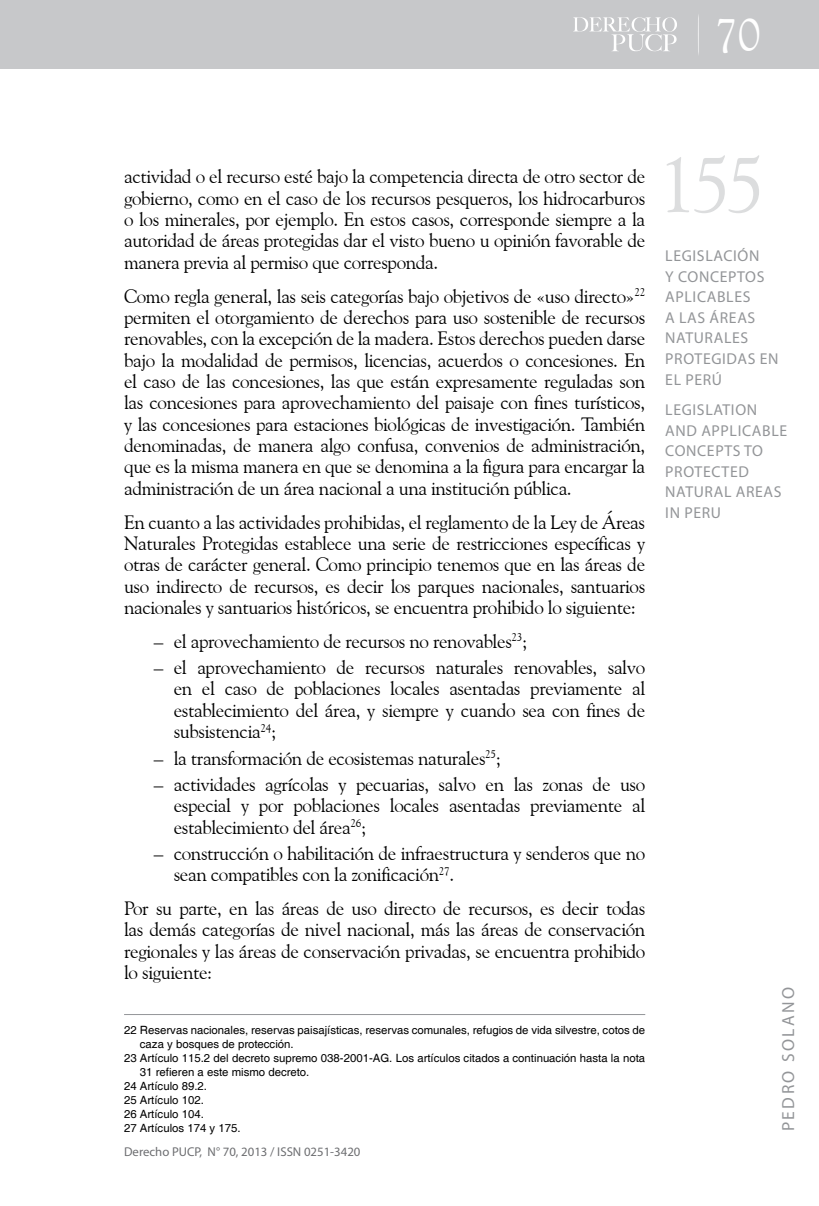
<style>
.page{position:relative;width:819px;height:1206px;background:#fff}
.page>*{position:absolute;margin:0;border:0;box-sizing:border-box;transform-origin:0 0}
.t1{font:78.75px "Goudy Old Style BT";color:#dcddde}
.t2{font:46.38px "Goudy Old Style BT";color:#fff}
.t3{font:19.25px/21.3px "Goudy Old Style BT";letter-spacing:-.02em;color:#000;text-align:justify}
.t4{font:17.5px "Myriad Pro";letter-spacing:.14em;color:#939598}
.t5{font:15.75px/20.7px "Myriad Pro";letter-spacing:.04em;color:#939598}
.t6{font:12.78px "Myriad Pro";color:#6d6e71}
.t7{font:11.38px "Helvetica";color:#000}
</style>
<div class="page">
<div style="left:0;top:0;width:819px;height:69px;background:#c7c8ca"></div>
<svg style="left:573px;top:17px;width:104px;height:34px"></svg>
<hr style="left:124px;top:1014px;width:521px;height:1px;background:#939598">
<h2 class="t2" style="left:714px;top:6px;width:47px">70</h2>
<p class="t3" style="left:124px;top:166px;width:522px">actividad o el recurso esté bajo la competencia directa de otro sector de gobierno, como en el caso de los recursos pesqueros, los hidrocarburos o los minerales, por ejemplo. En estos casos, corresponde siempre a la autoridad de áreas protegidas dar el visto bueno u opinión favorable de manera previa al permiso que corresponda.</p>
<p class="t3" style="left:124px;top:285px;width:522px">Como regla general, las seis categorías bajo objetivos de «uso directo»<sup>22 </sup>permiten el otorgamiento de derechos para uso sostenible de recursos renovables, con la excepción de la madera. Estos derechos pueden darse bajo la modalidad de permisos, licencias, acuerdos o concesiones. En el caso de las concesiones, las que están expresamente reguladas son las concesiones para aprovechamiento del paisaje con fines turísticos, y las concesiones para estaciones biológicas de investigación. También denominadas, de manera algo confusa, convenios de administración, que es la misma manera en que se denomina a la figura para encargar la administración de un área nacional a una institución pública.</p>
<p class="t3" style="left:124px;top:511px;width:522px">En cuanto a las actividades prohibidas, el reglamento de la Ley de Áreas Naturales Protegidas establece una serie de restricciones específicas y otras de carácter general. Como principio tenemos que en las áreas de uso indirecto de recursos, es decir los parques nacionales, santuarios nacionales y santuarios históricos, se encuentra prohibido lo siguiente:</p>
<p class="t3" style="left:154px;top:630px;width:375px">– el aprovechamiento de recursos no renovables<sup>23</sup>;</p>
<p class="t3" style="left:174px;top:656px;width:473px;text-indent:-20px">– el aprovechamiento de recursos naturales renovables, salvo en el caso de poblaciones locales asentadas previamente al establecimiento del área, y siempre y cuando sea con fines de subsistencia<sup>24</sup>;</p>
<p class="t3" style="left:154px;top:747px;width:349px">– la transformación de ecosistemas naturales<sup>25</sup>;</p>
<p class="t3" style="left:174px;top:773px;width:473px;text-indent:-20px">– actividades agrícolas y pecuarias, salvo en las zonas de uso especial y por poblaciones locales asentadas previamente al establecimiento del área<sup>26</sup>;</p>
<p class="t3" style="left:174px;top:842px;width:473px;text-indent:-20px">– construcción o habilitación de infraestructura y senderos que no sean compatibles con la zonificación<sup>27</sup>.</p>
<p class="t3" style="left:124px;top:897px;width:523px">Por su parte, en las áreas de uso directo de recursos, es decir todas las demás categorías de nivel nacional, más las áreas de conservación regionales y las áreas de conservación privadas, se encuentra prohibido lo siguiente:</p>
<p class="t7" style="left:124px;top:1022px;width:522px">22 Reservas nacionales, reservas paisajísticas, reservas comunales, refugios de vida silvestre, cotos de</p>
<p class="t7" style="left:140px;top:1036px;width:155px">caza y bosques de protección.</p>
<p class="t7" style="left:124px;top:1050px;width:522px">23 Artículo 115.2 del decreto supremo 038-2001-AG. Los artículos citados a continuación hasta la nota</p>
<p class="t7" style="left:140px;top:1064px;width:171px">31 refieren a este mismo decreto.</p>
<p class="t7" style="left:124px;top:1078px;width:84px">24 Artículo 89.2.</p>
<p class="t7" style="left:124px;top:1092px;width:81px">25 Artículo 102.</p>
<p class="t7" style="left:124px;top:1106px;width:81px">26 Artículo 104.</p>
<p class="t7" style="left:124px;top:1120px;width:118px">27 Artículos 174 y 175.</p>
<p class="t6" style="left:124px;top:1144px;width:160px">DERECHO PUCP, N° 70, 2013 / ISSN</p>
<p class="t6" style="left:304px;top:1144px;width:58px">0251-3420</p>
<h1 class="t1" style="left:657px;top:136px;width:109px">155</h1>
<p class="t5" style="left:665px;top:245px;width:115px">LEGISLACIÓN<br>Y CONCEPTOS<br>APLICABLES<br>A LAS ÁREAS<br>NATURALES<br>PROTEGIDAS EN<br>EL PERÚ</p>
<p class="t5" style="left:665px;top:399px;width:123px">LEGISLATION<br>AND APPLICABLE<br>CONCEPTS TO<br>PROTECTED<br>NATURAL AREAS<br>IN PERU</p>
<p class="t4" style="left:777px;top:1131px;width:146px;rotate:-90deg">P EDRO SOLANO</p>
</div>
